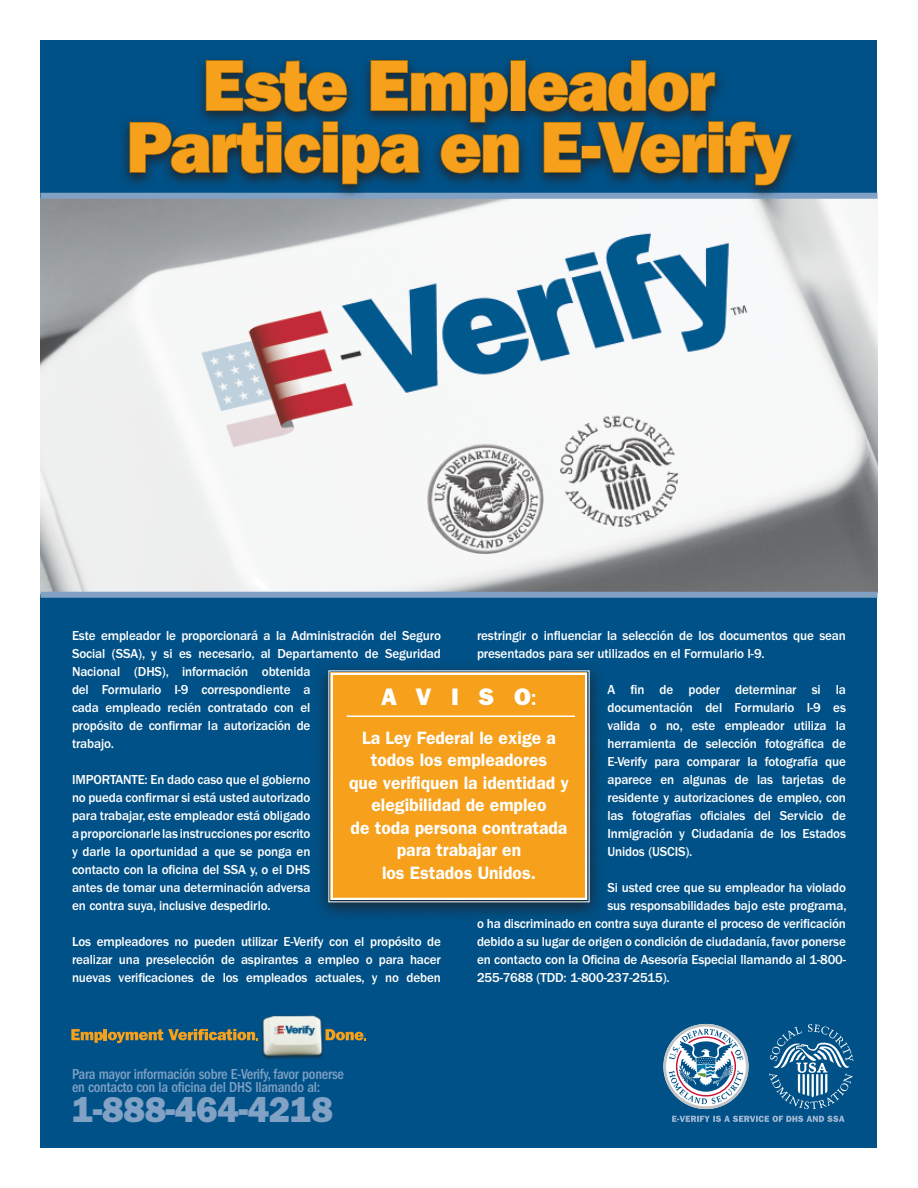
<style>
.page{position:relative;width:918px;height:1188px;background:#fff}
.page>*{position:absolute;margin:0;border:0;box-sizing:border-box;transform-origin:0 0}
.t1{font:800 72px "Franklin Gothic LT";letter-spacing:-.015em;color:#f6a01b}
.t2{font:800 36px "Franklin Gothic LT";letter-spacing:-.01em;color:#81a1c5}
.t3{font:800 24px "Franklin Gothic LT";letter-spacing:.825em;color:#fff}
.t4{font:600 18px/22.5px "Franklin Gothic LT";color:#fff;text-align:center}
.t5{font:500 condensed 15px/13.5px "Franklin Gothic LT";letter-spacing:-.015em;color:#81a1c5}
.t6{font:500 13.5px/18px "Franklin Gothic LT";letter-spacing:-.01em;color:#fff;text-align:justify}
.s1{font-weight:500}
</style>
<div class="page">
<img style="left:40px;top:199px;width:838px;height:393px">
<div style="left:40px;top:594px;width:838px;height:554px;background:#005187"></div>
<div style="left:40px;top:40px;width:838px;height:158px;background:#005187"></div>
<div style="left:40px;top:592px;width:838px;height:6px;background:#81a1c5"></div>
<div style="left:40px;top:193px;width:838px;height:6px;background:#81a1c5"></div>
<svg style="left:663px;top:1024px;width:86px;height:85px"></svg>
<svg style="left:769px;top:1024px;width:85px;height:85px"></svg>
<svg style="left:672px;top:1116px;width:173px;height:6px"></svg>
<img style="left:261px;top:1015px;width:67px;height:44px">
<svg style="left:71px;top:1029px;width:187px;height:14px"></svg>
<svg style="left:326px;top:1029px;width:40px;height:11px"></svg>
<div style="left:312px;top:659px;width:333px;height:304px;background:#231f20;opacity:.75"></div>
<div style="left:328px;top:670px;width:262px;height:233px;background:#f6a01b"></div>
<div style="left:331px;top:673px;width:256px;height:227px;border:2px solid #fff"></div>
<hr style="left:346px;top:716px;width:229px;height:1px;background:#fff">
<div style="left:117px;top:52px;width:801px;height:182px;background:#231f20;opacity:.75"></div>
<svg style="left:543px;top:121px;width:39px;height:53px;background:#2d3e3e"></svg>
<div style="left:582px;top:146px;width:19px;height:13px;border:2px solid #a46d05"></div>
<svg style="left:596px;top:120px;width:197px;height:66px"></svg>
<svg style="left:129px;top:59px;width:391px;height:126px"></svg>
<div style="left:511px;top:60px;width:15px;height:51px;border:2px solid #a46d05"></div>
<svg style="left:527px;top:59px;width:189px;height:53px"></svg>
<h1 class="t1" style="left:203px;top:43px;width:514px">Este Empleador</h1>
<h1 class="t1" style="left:127px;top:105px;width:666px">Participa en E-Verify</h1>
<p class="t6" style="left:477px;top:627px;width:370px">restringir o influenciar la selección de los documentos que sean presentados para ser utilizados en el Formulario I-9.</p>
<p class="t6" style="left:608px;top:681px;width:240px">A fin de poder determinar si la documentación del Formulario I-9 es valida o no, este empleador utiliza la herramienta de selección fotográfica de E-Verify para comparar la fotografía que aparece en algunas de las tarjetas de residente y autorizaciones de empleo, con las fotografías oficiales del Servicio de Inmigración y Ciudadanía de los Estados Unidos (USCIS).</p>
<p class="t6" style="left:608px;top:879px;width:240px">Si usted cree que su empleador ha violado</p>
<p class="t6" style="left:608px;top:897px;width:241px">sus responsabilidades bajo este programa,</p>
<p class="t6" style="left:477px;top:915px;width:371px">o ha discriminado en contra suya durante el proceso de verificación</p>
<p class="t6" style="left:477px;top:933px;width:370px">debido a su lugar de origen o condición de ciudadanía, favor ponerse</p>
<p class="t6" style="left:477px;top:951px;width:370px">en contacto con la Oficina de Asesoría Especial llamando al 1-800-</p>
<p class="t6" style="left:477px;top:969px;width:194px">255-7688 (TDD: 1-800-237-2515).</p>
<p class="t6" style="left:72px;top:627px;width:370px;text-align:left">Este empleador le proporcionará a la Administración del Seguro Social (SSA), y si es necesario, al Departamento de Seguridad Nacional (DHS), información obtenida<br>del Formulario I-9 correspondiente a<br>cada empleado recién contratado con el<br>propósito de confirmar la autorización de<br>trabajo.</p>
<p class="t6" style="left:72px;top:771px;width:240px">IMPORTANTE: En dado caso que el gobierno no pueda confirmar si está usted autorizado para trabajar, este empleador está obligado a proporcionarle las instrucciones por escrito y darle la oportunidad a que se ponga en contacto con la oficina del SSA y, o el DHS antes de tomar una determinación adversa en contra suya, inclusive despedirlo.</p>
<p class="t6" style="left:72px;top:933px;width:371px">Los empleadores no pueden utilizar E-Verify con el propósito de realizar una preselección de aspirantes a empleo o para hacer nuevas verificaciones de los empleados actuales, y no deben</p>
<h3 class="t3" style="left:381px;top:683px;width:157px">AVISO<span class="s1">:</span></h3>
<h3 class="t4" style="left:349px;top:726px;width:221px">La Ley Federal le exige a todos los empleadores<br>que verifiquen la identidad y elegibilidad de empleo<br>de toda persona contratada para trabajar en<br>los Estados Unidos.</h3>
<p class="t5" style="left:72px;top:1067px;width:273px">Para mayor información sobre E-Verify, favor ponerse en contacto con la oficina del DHS llamando al:</p>
<h2 class="t2" style="left:72px;top:1088px;width:262px">1-888-464-4218</h2>
</div>
